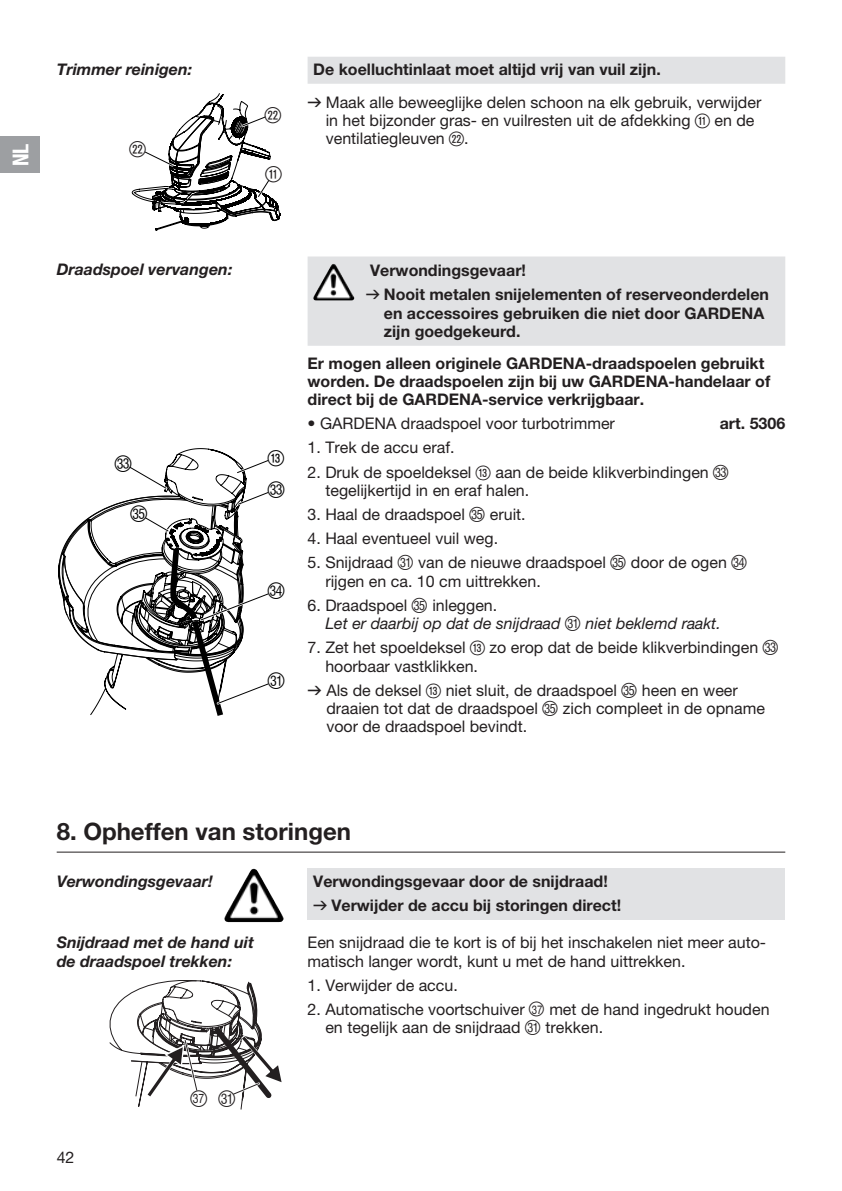
<style>
.page{position:relative;width:842px;height:1191px;background:#fff}
.page>*{position:absolute;margin:0;border:0;box-sizing:border-box;transform-origin:0 0}
.t1{font:700 24px "GARDENA Pro";color:#231f20}
.t2{font:22px "Ziffern";color:#000}
.t3{font:22px "Ziffern";color:#231f20}
.t4{font:22px "Ziffernim Kreisund Quadrat BQ";color:#231f20}
.t5{font:22px "GARDENA Pro Bo Cond";color:#fff}
.t6{font:22px "Ziffernim Kreisund Quadrat BQ";color:#000}
.t7{font:16px/18.4px "GARDENA Pro";color:#231f20}
.t8{font:700 16px/18.4px "GARDENA Pro";color:#231f20}
.t9{font:italic 700 16px/18.4px "GARDENA Pro";color:#231f20}
.t10{font:italic 16px/18.4px "GARDENA Pro";color:#231f20}
.s1{font-weight:700}
.s2{font-family:"Formdruck"}
.s3{font-family:"Ziffernim Kreisund Quadrat BQ";font-size:20px}
.s4{font-family:"Formdruck";font-weight:400}
.s5{font-family:"Ziffern";font-size:20px}
.s6{font-style:normal}
.s7{font-family:"Ziffern";font-style:normal;font-size:20px}
.s8{font-size:12px}
</style>
<div class="page">
<svg style="left:308px;top:57px;width:477px;height:289px"></svg>
<svg style="left:131px;top:93px;width:149px;height:138px"></svg>
<svg style="left:58px;top:448px;width:211px;height:268px"></svg>
<img style="left:315px;top:264px;width:18px;height:30px">
<div style="left:308px;top:868px;width:477px;height:51px;background:#e1e2e4"></div>
<hr style="left:57px;top:851px;width:728px;height:1px;background:#231f20">
<img style="left:227px;top:869px;width:26px;height:44px">
<svg style="left:110px;top:980px;width:172px;height:129px"></svg>
<div style="left:0;top:137px;width:40px;height:36px;background:#9d9fa2"></div>
<h2 class="t5" style="left:7px;top:166px;width:24px;rotate:-90deg">NL</h2>
<p class="t9" style="left:57px;top:60px;width:137px">Trimmer reinigen:</p>
<h2 class="t4" style="left:130px;top:137px;width:18px">S</h2>
<p class="t9" style="left:57px;top:260px;width:177px">Draadspoel vervangen:</p>
<h2 class="t2" style="left:115px;top:451px;width:19px">W</h2>
<h2 class="t2" style="left:131px;top:502px;width:19px">Y</h2>
<h2 class="t4" style="left:265px;top:102px;width:18px">S</h2>
<h2 class="t4" style="left:265px;top:161px;width:18px">Q</h2>
<p class="t7" style="left:308px;top:53px;width:455px;line-height:32.2px;text-indent:6px"><span class="s1">De koelluchtinlaat moet altijd vrij van vuil zijn.<br></span><span class="s2">v</span> Maak alle beweeglijke delen schoon na elk gebruik, verwijder</p>
<p class="t7" style="left:326px;top:111px;width:430px">in het bijzonder gras- en vuilresten uit de afdekking <span class="s3">Q</span> en de ventilatiegleuven <span class="s3">S</span>.</p>
<h2 class="t6" style="left:268px;top:445px;width:18px">E</h2>
<h2 class="t2" style="left:268px;top:477px;width:19px">W</h2>
<h2 class="t2" style="left:268px;top:578px;width:19px">X</h2>
<h2 class="t2" style="left:268px;top:668px;width:19px">U</h2>
<p class="t8" style="left:366px;top:258px;width:405px;line-height:24px">Verwondingsgevaar!<br><span class="s4">v</span> Nooit metalen snijelementen of reserveonderdelen</p>
<p class="t8" style="left:384px;top:303px;width:382px">en accessoires gebruiken die niet door GARDENA zijn goedgekeurd.</p>
<p class="t8" style="left:308px;top:353px;width:464px">Er mogen alleen originele GARDENA-draadspoelen gebruikt worden. De draadspoelen zijn bij uw GARDENA-handelaar of direct bij de GARDENA-service verkrijgbaar.</p>
<p class="t7" style="left:308px;top:414px;width:309px">• GARDENA draadspoel voor turbotrimmer</p>
<p class="t8" style="left:720px;top:414px;width:67px">art. 5306</p>
<p class="t7" style="left:308px;top:438px;width:148px">1. Trek de accu eraf.</p>
<p class="t7" style="left:325px;top:462px;width:405px;text-indent:-18px">2. Druk de spoeldeksel <span class="s3">E</span> aan de beide klikverbindingen <span class="s5">W </span>tegelijkertijd in en eraf halen.</p>
<p class="t7" style="left:308px;top:505px;width:220px">3. Haal de draadspoel <span class="s5">Y</span> eruit.</p>
<p class="t7" style="left:308px;top:529px;width:192px">4. Haal eventueel vuil weg.</p>
<p class="t7" style="left:325px;top:553px;width:423px;text-indent:-18px">5. Snijdraad <span class="s5">U</span> van de nieuwe draadspoel <span class="s5">Y</span> door de ogen <span class="s5">X </span>rijgen en ca. 10 cm uittrekken.</p>
<p class="t10" style="left:325px;top:595px;width:397px;text-indent:-18px"><span class="s6">6. Draadspoel</span> <span class="s7">Y</span> <span class="s6">inleggen.<br></span>Let er daarbij op dat de snijdraad <span class="s7">U</span> niet beklemd raakt.</p>
<p class="t7" style="left:325px;top:638px;width:455px;text-indent:-18px">7. Zet het spoeldeksel <span class="s3">E</span> zo erop dat de beide klikverbindingen <span class="s5">W </span>hoorbaar vastklikken.</p>
<p class="t7" style="left:326px;top:680px;width:440px;text-indent:-19px"><span class="s2">v</span> Als de deksel <span class="s3">E</span> niet sluit, de draadspoel <span class="s5">Y</span> heen en weer draaien tot dat de draadspoel <span class="s5">Y</span> zich compleet in de opname voor de draadspoel bevindt.</p>
<h1 class="t1" style="left:57px;top:817px;width:296px">8. Opheffen van storingen</h1>
<p class="t9" style="left:57px;top:872px;width:158px">Verwondingsgevaar!</p>
<p class="t8" style="left:313px;top:869px;width:309px;line-height:24px">Verwondingsgevaar door de snijdraad! <span class="s4">v</span> Verwijder de accu bij storingen direct!</p>
<p class="t9" style="left:57px;top:933px;width:199px">Snijdraad met de hand uit de draadspoel trekken:</p>
<p class="t7" style="left:308px;top:933px;width:460px">Een snijdraad die te kort is of bij het inschakelen niet meer auto&shy;matisch langer wordt, kunt u met de hand uittrekken.</p>
<p class="t7" style="left:308px;top:975px;width:152px">1. Verwijder de accu.</p>
<p class="t7" style="left:325px;top:999px;width:446px;text-indent:-18px">2. Automatische voortschuiver <span class="s3">ß</span><span class="s8">37</span> met de hand ingedrukt houden en tegelijk aan de snijdraad <span class="s5">U</span> trekken.</p>
<p class="t7" style="left:57px;top:1147px;width:19px">42</p>
<h2 class="t3" style="left:190px;top:1086px;width:47px">z<sup>37</sup> U</h2>
</div>
